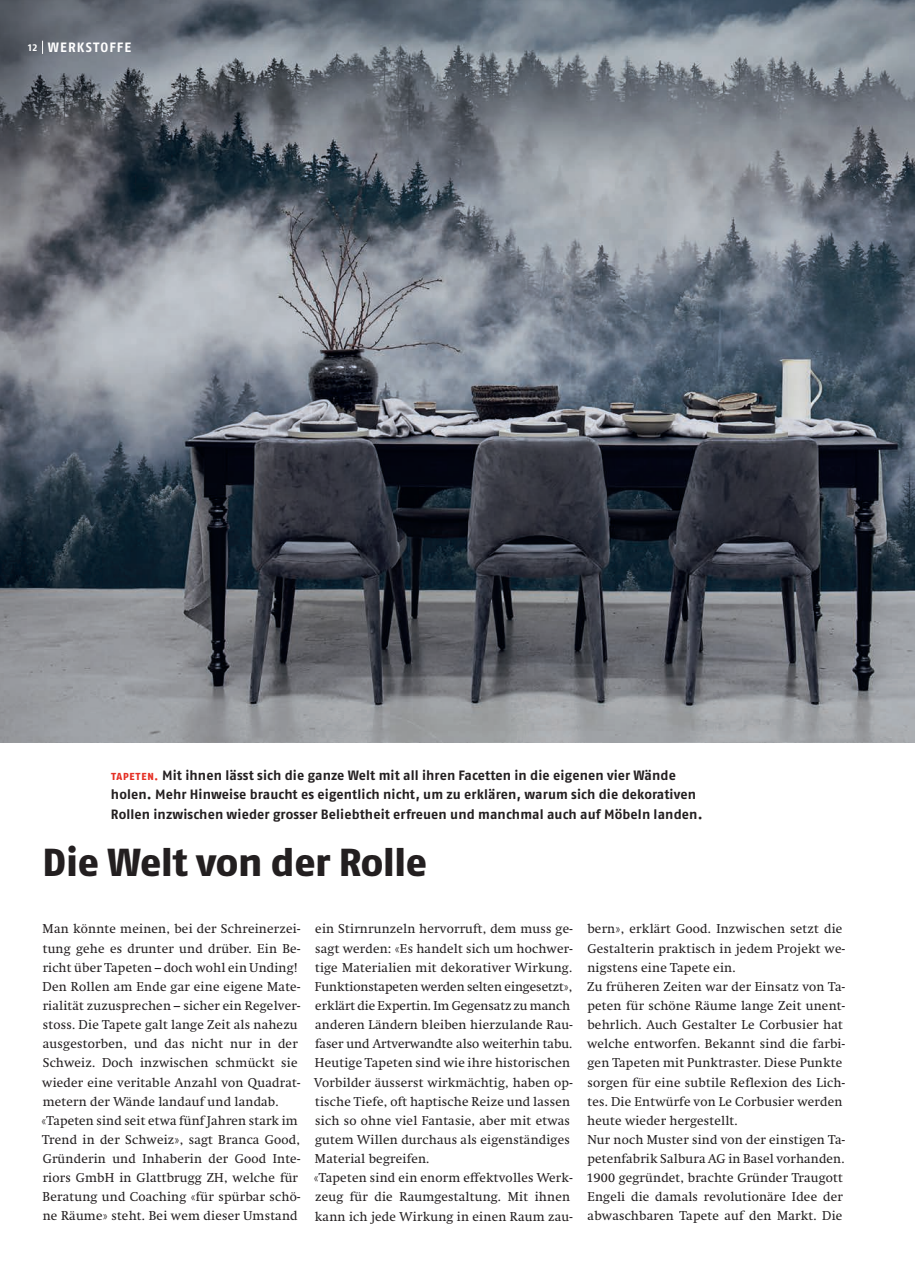
<style>
.page{position:relative;width:915px;height:1263px;background:#fff}
.page>*{position:absolute;margin:0;border:0;box-sizing:border-box;transform-origin:0 0}
.t1{font:800 39px "Fago OT";letter-spacing:-.01em;color:#231f20}
.t2{font:700 13.5px/19.2px "Fago OT";letter-spacing:.01em;color:#231f20}
.t3{font:700 13.5px "Fago OT";letter-spacing:.085em;color:#fff}
.t4{font:12.75px/19.2px "Swift";letter-spacing:.02em;color:#231f20}
.s1{font-size:10.2px}
.s2{font-weight:800;font-size:10.2px;color:#e53025}
</style>
<div class="page">
<img style="left:0;top:0;width:914px;height:742px">
<svg style="left:42px;top:41px;width:1px;height:13px"></svg>
<p class="t3" style="left:28px;top:39px;width:105px"><span class="s1">12</span> Werkstoffe</p>
<p class="t2" style="left:111px;top:766px;width:593px"><span class="s2">TAPETEN.</span> Mit ihnen lässt sich die ganze Welt mit all ihren Facetten in die eigenen vier Wände holen. Mehr Hinweise braucht es eigentlich nicht, um zu erklären, warum sich die dekorativen<br>Rollen inzwischen wieder grosser Beliebtheit erfreuen und manchmal auch auf Möbeln landen.</p>
<h1 class="t1" style="left:43px;top:839px;width:386px">Die Welt von der Rolle</h1>
<p class="t4" style="left:41px;top:919px;width:260px">Man könnte meinen, bei der Schreinerzei&shy;tung gehe es drunter und drüber. Ein Be&shy;richt über Tapeten – doch wohl ein Unding!<br>Den Rollen am Ende gar eine eigene Mate&shy;rialität zuzusprechen – sicher ein Regelver&shy;stoss. Die Tapete galt lange Zeit als nahezu ausgestorben, und das nicht nur in der Schweiz. Doch inzwischen schmückt sie wieder eine veritable Anzahl von Quadrat&shy;metern der Wände landauf und landab. «Tapeten sind seit etwa fünf Jahren stark im Trend in der Schweiz», sagt Branca Good, Gründerin und Inhaberin der Good Inte&shy;riors GmbH in Glattbrugg ZH, welche für Beratung und Coaching «für spürbar schö&shy;ne Räume» steht. Bei wem dieser Umstand</p>
<p class="t4" style="left:313px;top:919px;width:260px">ein Stirnrunzeln hervorruft, dem muss ge&shy;sagt werden: «Es handelt sich um hochwer&shy;tige Materialien mit dekorativer Wirkung.<br>Funktionstapeten werden selten eingesetzt», erklärt die Expertin. Im Gegensatz zu manch anderen Ländern bleiben hierzulande Rau&shy;faser und Artverwandte also weiterhin tabu.<br>Heutige Tapeten sind wie ihre historischen Vorbilder äusserst wirkmächtig, haben op&shy;tische Tiefe, oft haptische Reize und lassen sich so ohne viel Fantasie, aber mit etwas gutem Willen durchaus als eigenständiges Material begreifen.<br>«Tapeten sind ein enorm effektvolles Werk&shy;zeug für die Raumgestaltung. Mit ihnen kann ich jede Wirkung in einen Raum zau-</p>
<p class="t4" style="left:586px;top:920px;width:260px">bern», erklärt Good. Inzwischen setzt die Gestalterin praktisch in jedem Projekt we&shy;nigstens eine Tapete ein.<br>Zu früheren Zeiten war der Einsatz von Ta&shy;peten für schöne Räume lange Zeit unent&shy;behrlich. Auch Gestalter Le Corbusier hat welche entworfen. Bekannt sind die farbi&shy;gen Tapeten mit Punktraster. Diese Punkte sorgen für eine subtile Reflexion des Lich&shy;tes. Die Entwürfe von Le Corbusier werden heute wieder hergestellt.<br>Nur noch Muster sind von der einstigen Ta&shy;petenfabrik Salbura AG in Basel vorhanden.<br>1900 gegründet, brachte Gründer Traugott Engeli die damals revolutionäre Idee der abwaschbaren Tapete auf den Markt. Die</p>
</div>
